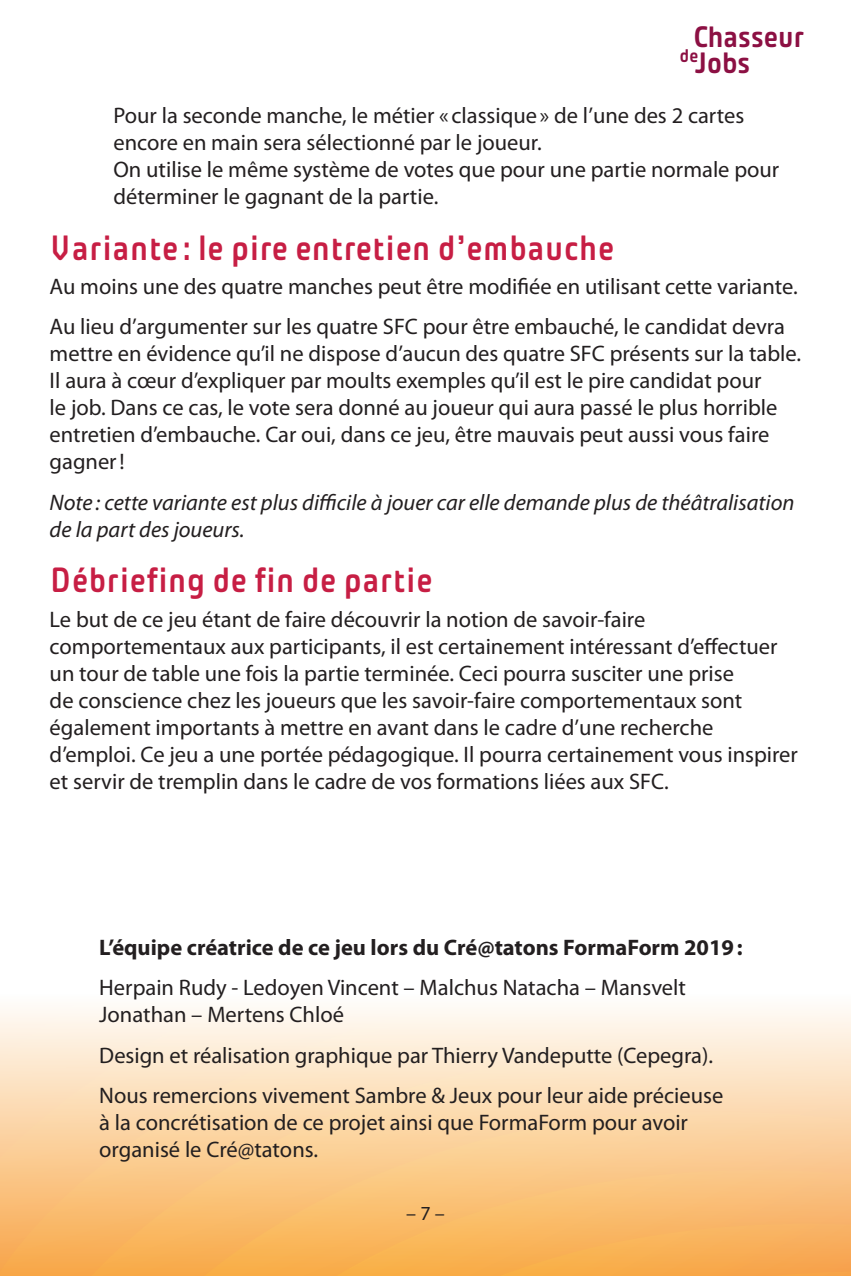
<style>
.page{position:relative;width:851px;height:1276px;background:#fff}
.page>*{position:absolute;margin:0;border:0;box-sizing:border-box;transform-origin:0 0}
.Titre_1{font:35px "Plau";color:#c71e44}
.t1{font:700 29.25px/25.5px "Plau";color:#8c1043}
.Body{font:22.5px/27px "Myriad Pro";color:#231f20}
.Remarque{font:italic 22.5px/27px "Myriad Pro";color:#231f20}
.Body-2{font:700 22.5px "Myriad Pro";color:#231f20}
.t2{font:20px "Myriad Pro";color:#231f20}
</style>
<div class="page">
<svg style="left:0;top:1008px;width:850px;height:268px;background:#fce6cb"></svg>
<svg style="left:73px;top:1049px;width:777px;height:227px;background:#fbdbb1"></svg>
<svg style="left:179px;top:1111px;width:671px;height:165px;background:#facc90"></svg>
<svg style="left:303px;top:1170px;width:547px;height:106px;background:#f9be71"></svg>
<svg style="left:450px;top:1223px;width:400px;height:53px;background:#f8b056"></svg>
<p class="t1" style="left:679px;top:24px;width:126px;text-indent:13px">Chasseur <sup>de</sup>Jobs</p>
<p class="Body" style="left:113px;top:103px;width:667px">Pour la seconde manche, le métier « classique» de l’une des 2 cartes encore en main sera sélectionné par le joueur.<br>On utilise le même système de votes que pour une partie normale pour déterminer le gagnant de la partie.</p>
<p class="Titre_1" style="left:50px;top:228px;width:566px">Variante : le pire entretien d’embauche</p>
<p class="Body" style="left:50px;top:273px;width:749px">Au moins une des quatre manches peut être modifiée en utilisant cette variante.</p>
<p class="Body" style="left:50px;top:314px;width:752px">Au lieu d’argumenter sur les quatre SFC pour être embauché, le candidat devra mettre en évidence qu’il ne dispose d’aucun des quatre SFC présents sur la table.<br>Il aura à cœur d’expliquer par moults exemples qu’il est le pire candidat pour<br>le job. Dans ce cas, le vote sera donné au joueur qui aura passé le plus horrible entretien d’embauche. Car oui, dans ce jeu, être mauvais peut aussi vous faire gagner!</p>
<p class="Remarque" style="left:50px;top:489px;width:746px">Note : cette variante est plus difficile à jouer car elle demande plus de théâtralisation de la part des joueurs.</p>
<p class="Titre_1" style="left:50px;top:560px;width:384px">Débriefing de fin de partie</p>
<p class="Body" style="left:50px;top:606px;width:749px">Le but de ce jeu étant de faire découvrir la notion de savoir-faire comportementaux aux participants, il est certainement intéressant d’effectuer un tour de table une fois la partie terminée. Ceci pourra susciter une prise<br>de conscience chez les joueurs que les savoir-faire comportementaux sont également importants à mettre en avant dans le cadre d’une recherche d’emploi. Ce jeu a une portée pédagogique. Il pourra certainement vous inspirer et servir de tremplin dans le cadre de vos formations liées aux SFC.</p>
<p class="Body-2" style="left:99px;top:934px;width:645px">L’équipe créatrice de ce jeu lors du Cré@tatons FormaForm 2019:</p>
<p class="Body" style="left:99px;top:974px;width:588px">Herpain Rudy - Ledoyen Vincent – Malchus Natacha – Mansvelt<br>Jonathan – Mertens Chloé</p>
<p class="Body" style="left:99px;top:1042px;width:615px">Design et réalisation graphique par Thierry Vandeputte (Cepegra).</p>
<p class="Body" style="left:99px;top:1082px;width:625px">Nous remercions vivement Sambre &amp; Jeux pour leur aide précieuse à la concrétisation de ce projet ainsi que FormaForm pour avoir organisé le Cré@tatons.</p>
<p class="t2" style="left:406px;top:1202px;width:40px">– 7 –</p>
</div>
